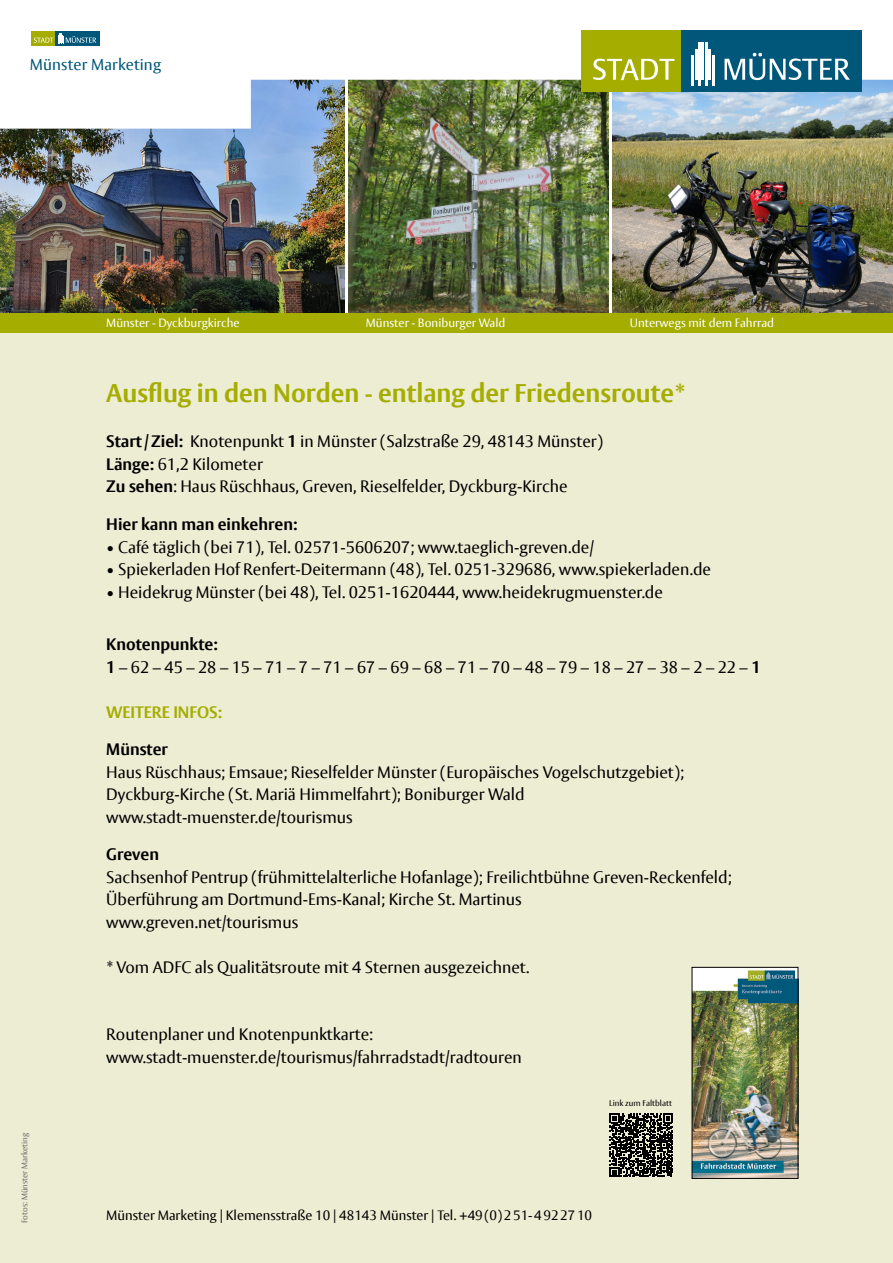
<style>
.page{position:relative;width:893px;height:1263px;background:#fff}
.page>*{position:absolute;margin:0;border:0;box-sizing:border-box;transform-origin:0 0}
.t1{font:700 25.5px "Vesta Pro";color:#a5ad00}
.t2{font:16.5px/22.5px "Vesta Pro";color:#000}
.t3{font:700 16.5px "Vesta Pro";color:#000}
.t4{font:700 16.5px "Vesta Pro";color:#a5ad00}
.t5{font:15.75px "Vesta Pro";letter-spacing:.01em;color:#00577a}
.t6{font:13.5px "Vesta Pro";color:#000}
.t7{font:12px "Vesta Pro";color:#fff}
.t8{font:8.25px "Vesta Pro";color:#706f6f}
.t9{font:8.25px "Vesta Pro";color:#000}
.s1{font-weight:700}
</style>
<div class="page">
<div style="left:0;top:318px;width:893px;height:945px;background:#ededd4"></div>
<img style="left:0;top:129px;width:344px;height:185px">
<img style="left:349px;top:129px;width:259px;height:185px">
<img style="left:612px;top:129px;width:281px;height:185px">
<div style="left:0;top:314px;width:893px;height:19px;background:#a5ad00"></div>
<img style="left:0;top:30px;width:893px;height:99px">
<div style="left:31px;top:31px;width:24px;height:15px;background:#a5ad00"></div>
<div style="left:55px;top:31px;width:44px;height:15px;background:#00577a"></div>
<svg style="left:34px;top:34px;width:62px;height:10px"></svg>
<div style="left:581px;top:31px;width:100px;height:61px;background:#a5ad00"></div>
<div style="left:681px;top:31px;width:181px;height:61px;background:#00577a"></div>
<hr style="left:692px;top:55px;width:2px;height:31px;background:#fff">
<hr style="left:695px;top:49px;width:2px;height:31px;background:#fff">
<hr style="left:698px;top:42px;width:3px;height:44px;background:#fff">
<hr style="left:702px;top:42px;width:2px;height:38px;background:#fff">
<hr style="left:705px;top:42px;width:2px;height:44px;background:#fff">
<hr style="left:709px;top:49px;width:2px;height:31px;background:#fff">
<hr style="left:712px;top:55px;width:2px;height:31px;background:#fff">
<svg style="left:593px;top:59px;width:81px;height:21px"></svg>
<svg style="left:725px;top:53px;width:125px;height:27px"></svg>
<img style="left:694px;top:969px;width:102px;height:207px">
<div style="left:692px;top:967px;width:106px;height:211px;border:1px solid #000"></div>
<svg style="left:609px;top:1113px;width:64px;height:64px"></svg>
<p class="t5" style="left:30px;top:55px;width:133px">Münster Marketing</p>
<p class="t7" style="left:106px;top:316px;width:135px">Münster - Dyckburgkirche</p>
<p class="t7" style="left:366px;top:316px;width:141px">Münster - Boniburger Wald</p>
<p class="t7" style="left:630px;top:316px;width:146px">Unterwegs mit dem Fahrrad</p>
<h1 class="t1" style="left:106px;top:378px;width:580px">Ausflug in den Norden - entlang der Friedensroute*</h1>
<p class="t2" style="left:106px;top:430px;width:498px"><span class="s1">Start/Ziel:</span> Knotenpunkt <span class="s1">1</span> in Münster (Salzstraße 29, 48143 Münster)<br><span class="s1">Länge:</span> 61,2 Kilometer<br><span class="s1">Zu sehen</span>: Haus Rüschhaus, Greven, Rieselfelder, Dyckburg-Kirche</p>
<p class="t3" style="left:106px;top:514px;width:193px">Hier kann man einkehren:</p>
<p class="t2" style="left:106px;top:535px;width:489px">• Café täglich (bei 71), Tel. 02571-5606207; www.taeglich-greven.de/</p>
<p class="t2" style="left:106px;top:558px;width:606px">• Spiekerladen Hof Renfert-Deitermann (48), Tel. 0251-329686, www.spiekerladen.de</p>
<p class="t2" style="left:106px;top:580px;width:558px">• Heidekrug Münster (bei 48), Tel. 0251-1620444, www.heidekrugmuenster.de</p>
<p class="t2" style="left:106px;top:633px;width:656px"><span class="s1">Knotenpunkte:<br>1</span> – 62 – 45 – 28 – 15 – 71 – 7 – 71 – 67 – 69 – 68 – 71 – 70 – 48 – 79 – 18 – 27 – 38 – 2 – 22 – <span class="s1">1</span></p>
<p class="t4" style="left:106px;top:702px;width:117px">WEITERE INFOS:</p>
<p class="t3" style="left:106px;top:739px;width:63px">Münster</p>
<p class="t2" style="left:106px;top:760px;width:579px">Haus Rüschhaus; Emsaue; Rieselfelder Münster (Europäisches Vogelschutzgebiet);<br>Dyckburg-Kirche (St. Mariä Himmelfahrt); Boniburger Wald www.stadt-muenster.de/tourismus</p>
<p class="t3" style="left:106px;top:844px;width:54px">Greven</p>
<p class="t2" style="left:106px;top:865px;width:627px">Sachsenhof Pentrup (frühmittelalterliche Hofanlage); Freilichtbühne Greven-Reckenfeld;<br>Überführung am Dortmund-Ems-Kanal; Kirche St. Martinus<br>www.greven.net/tourismus</p>
<p class="t2" style="left:106px;top:955px;width:425px">* Vom ADFC als Qualitätsroute mit 4 Sternen ausgezeichnet.</p>
<p class="t8" style="left:20px;top:1223px;width:92px;rotate:-90deg">Fotos: Münster Marketing</p>
<p class="t2" style="left:106px;top:1023px;width:417px">Routenplaner und Knotenpunktkarte: www.stadt-muenster.de/tourismus/fahrradstadt/radtouren</p>
<p class="t9" style="left:609px;top:1098px;width:64px">Link zum Faltblatt</p>
<p class="t6" style="left:106px;top:1207px;width:487px">Münster Marketing | Klemensstraße 10 | 48143 Münster | Tel. +49(0)251-4922710</p>
</div>
